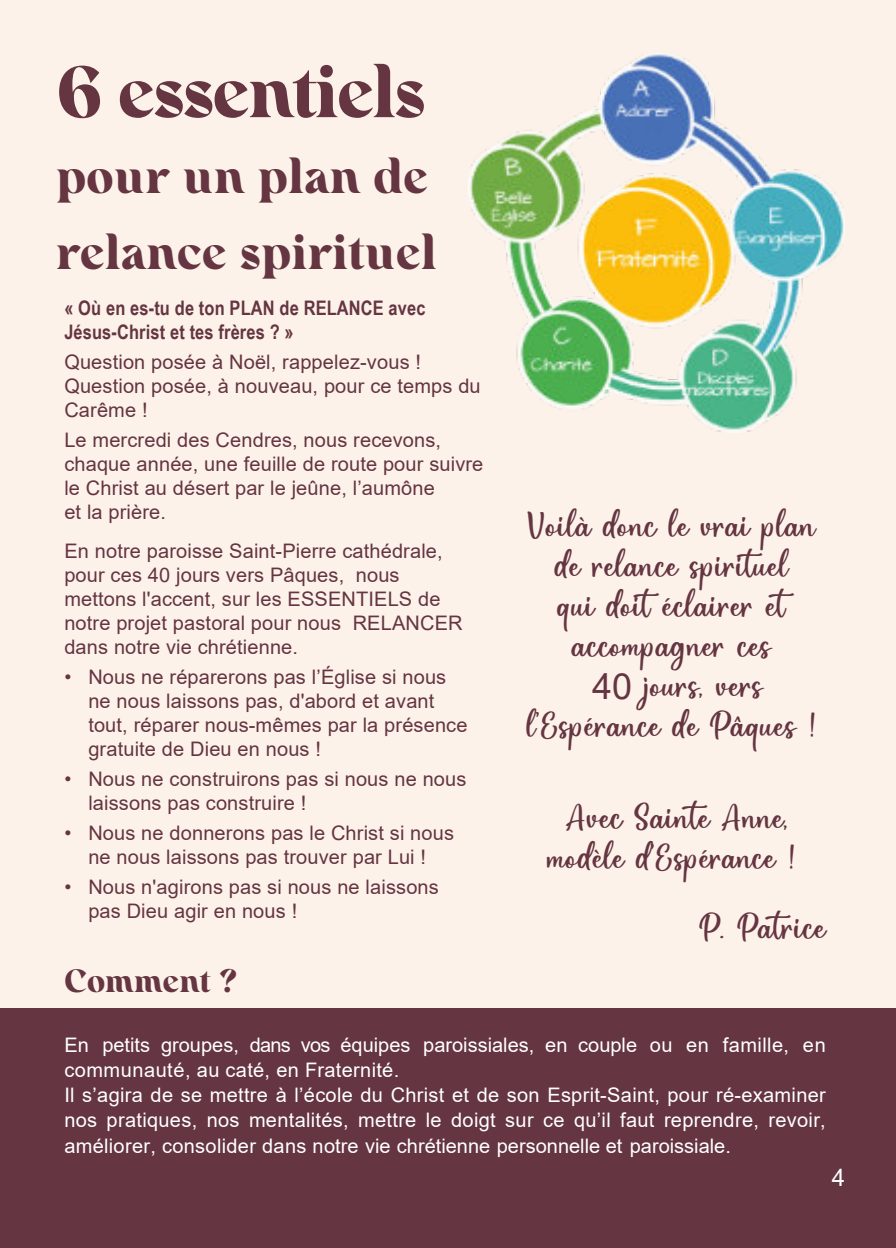
<style>
.page{position:relative;width:896px;height:1248px;background:#fff}
.page>*{position:absolute;margin:0;border:0;box-sizing:border-box;transform-origin:0 0}
.t1{font:900 72px "Rainesta";letter-spacing:-.02em;color:#653542}
.t2{font:900 48px/76px "Rainesta";letter-spacing:.005em;color:#653542}
.t3{font:36px/40px "Hello Calanthe DEMO Regular";letter-spacing:.005em;color:#653542;text-align:center}
.t4{font:900 32px "Rainesta";letter-spacing:.005em;color:#653542}
.t5{font:24px "Arial";color:#fff}
.t6{font:20px/24px "Arial";letter-spacing:.005em;color:#653542}
.t7{font:20px/25.2px "Arial";letter-spacing:.015em;color:#fff}
.t8{font:700 20px/24px "Arial Narrow";letter-spacing:.005em;color:#653542}
.s1{font-family:"Arial"}
</style>
<div class="page">
<div style="left:0;top:0;width:896px;height:1247px;background:#fcf2e9"></div>
<div style="left:0;top:1008px;width:896px;height:239px;background:#653542"></div>
<img style="left:469px;top:53px;width:375px;height:380px">
<h1 class="t1" style="left:56px;top:63px;width:371px">6 essentiels</h1>
<h2 class="t2" style="left:56px;top:142px;width:382px">pour un plan de relance spirituel</h2>
<p class="t8" style="left:64px;top:297px;width:363px">« Où en es-tu de ton PLAN de RELANCE avec<br>Jésus-Christ et tes frères ? »</p>
<p class="t6" style="left:64px;top:351px;width:418px">Question posée à Noël, rappelez-vous !<br>Question posée, à nouveau, pour ce temps du<br>Carême !</p>
<p class="t6" style="left:64px;top:429px;width:420px">Le mercredi des Cendres, nous recevons, chaque année, une feuille de route pour suivre le Christ au désert par le jeûne, l’aumône<br>et la prière.</p>
<p class="t6" style="left:64px;top:540px;width:400px">En notre paroisse Saint-Pierre cathédrale, pour ces 40 jours vers Pâques, nous mettons l'accent, sur les ESSENTIELS de notre projet pastoral pour nous RELANCER dans notre vie chrétienne.</p>
<p class="t6" style="left:88px;top:666px;width:381px;text-indent:-24px">• Nous ne réparerons pas l’Église si nous ne nous laissons pas, d'abord et avant tout, réparer nous-mêmes par la présence gratuite de Dieu en nous !</p>
<p class="t6" style="left:88px;top:768px;width:380px;text-indent:-24px">• Nous ne construirons pas si nous ne nous laissons pas construire !</p>
<p class="t6" style="left:64px;top:822px;width:391px;text-align:center">• Nous ne donnerons pas le Christ si nous ne nous laissons pas trouver par Lui !</p>
<p class="t6" style="left:88px;top:876px;width:352px;text-indent:-24px">• Nous n'agirons pas si nous ne laissons pas Dieu agir en nous !</p>
<h3 class="t4" style="left:64px;top:967px;width:175px">Comment ?</h3>
<h3 class="t3" style="left:526px;top:509px;width:291px">Voilà donc le vrai plan de relance spirituel<br>qui doit éclairer et accompagner ces<br><span class="s1">40</span> jours, vers l'Espérance de Pâques !</h3>
<h3 class="t3" style="left:547px;top:801px;width:250px">Avec Sainte Anne, modèle d'Espérance !</h3>
<h3 class="t3" style="left:699px;top:911px;width:128px">P. Patrice</h3>
<p class="t7" style="left:64px;top:1033px;width:763px">En petits groupes, dans vos équipes paroissiales, en couple ou en famille, en communauté, au caté, en Fraternité.<br>Il s’agira de se mettre à l’école du Christ et de son Esprit-Saint, pour ré-examiner nos pratiques, nos mentalités, mettre le doigt sur ce qu’il faut reprendre, revoir, améliorer, consolider dans notre vie chrétienne personnelle et paroissiale.</p>
<p class="t5" style="left:832px;top:1168px;width:15px">4</p>
</div>
